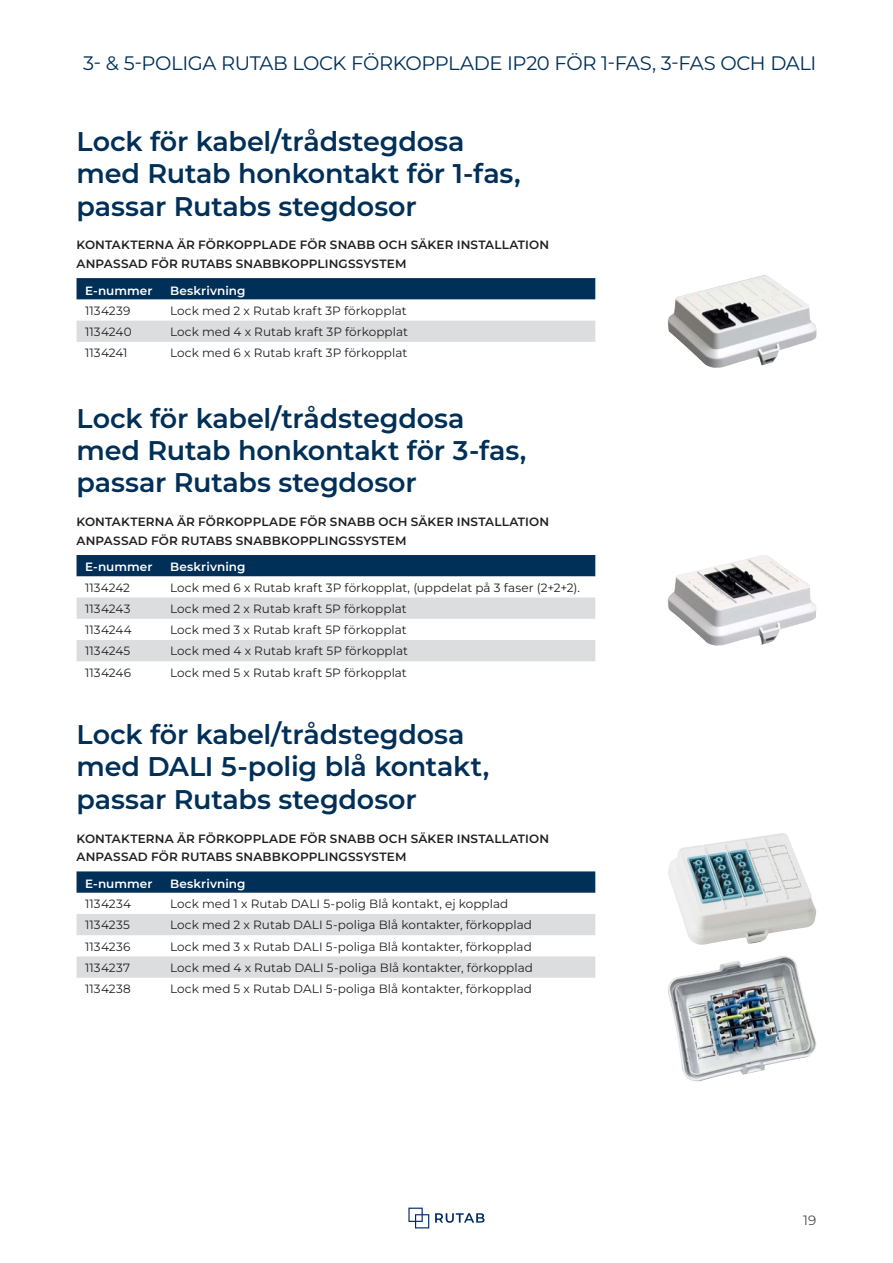
<style>
.page{position:relative;width:893px;height:1263px;background:#fff}
.page>*{position:absolute;margin:0;border:0;box-sizing:border-box;transform-origin:0 0}
.t1{font:600 27px/32.4px "Montserrat";letter-spacing:-.01em;color:#002f57}
.t2{font:19.5px "Montserrat";letter-spacing:-.02em;color:#002f57}
.t3{font:13.5px "Montserrat";color:#4b4c4d}
.t4{font:12px "Montserrat";letter-spacing:.005em;color:#231f20}
.t5{font:600 12px/18.6px "Montserrat";letter-spacing:.015em;color:#231f20}
.t6{font:600 12px "Montserrat";letter-spacing:.01em;color:#fff}
</style>
<div class="page">
<svg style="left:408px;top:1207px;width:21px;height:21px"></svg>
<svg style="left:435px;top:1213px;width:50px;height:10px"></svg>
<svg style="left:77px;top:871px;width:518px;height:22px;background:#08355c"></svg>
<svg style="left:77px;top:914px;width:518px;height:64px"></svg>
<img style="left:668px;top:833px;width:112px;height:78px">
<img style="left:668px;top:956px;width:148px;height:125px">
<div style="left:77px;top:278px;width:518px;height:21px;background:#002f57"></div>
<div style="left:77px;top:321px;width:518px;height:21px;background:#dcdddf"></div>
<img style="left:668px;top:275px;width:95px;height:81px">
<img style="left:668px;top:556px;width:92px;height:61px">
<div style="left:77px;top:555px;width:518px;height:21px;background:#002f57"></div>
<svg style="left:77px;top:597px;width:518px;height:64px"></svg>
<h2 class="t2" style="left:83px;top:50px;width:735px">3- &amp; 5-POLIGA RUTAB LOCK FÖRKOPPLADE IP20 FÖR 1-FAS, 3-FAS OCH DALI</h2>
<h1 class="t1" style="left:77px;top:124px;width:446px">Lock för kabel/trådstegdosa med Rutab honkontakt för 1-fas, passar Rutabs stegdosor</h1>
<p class="t5" style="left:77px;top:235px;width:474px">KONTAKTERNA ÄR FÖRKOPPLADE FÖR SNABB OCH SÄKER INSTALLATION<br>ANPASSAD FÖR RUTABS SNABBKOPPLINGSSYSTEM</p>
<p class="t6" style="left:85px;top:282px;width:69px">E-nummer</p>
<p class="t6" style="left:170px;top:282px;width:77px">Beskrivning</p>
<p class="t4" style="left:85px;top:302px;width:47px">1134239</p>
<p class="t4" style="left:170px;top:302px;width:238px">Lock med 2 x Rutab kraft 3P förkopplat</p>
<p class="t4" style="left:85px;top:324px;width:48px">1134240</p>
<p class="t4" style="left:170px;top:324px;width:239px">Lock med 4 x Rutab kraft 3P förkopplat</p>
<p class="t4" style="left:85px;top:345px;width:44px">1134241</p>
<p class="t4" style="left:170px;top:345px;width:239px">Lock med 6 x Rutab kraft 3P förkopplat</p>
<h1 class="t1" style="left:77px;top:401px;width:451px">Lock för kabel/trådstegdosa med Rutab honkontakt för 3-fas, passar Rutabs stegdosor</h1>
<p class="t5" style="left:77px;top:512px;width:474px">KONTAKTERNA ÄR FÖRKOPPLADE FÖR SNABB OCH SÄKER INSTALLATION<br>ANPASSAD FÖR RUTABS SNABBKOPPLINGSSYSTEM</p>
<p class="t6" style="left:85px;top:559px;width:69px">E-nummer</p>
<p class="t6" style="left:170px;top:559px;width:77px">Beskrivning</p>
<p class="t4" style="left:85px;top:579px;width:47px">1134242</p>
<p class="t4" style="left:170px;top:579px;width:411px">Lock med 6 x Rutab kraft 3P förkopplat, (uppdelat på 3 faser (2+2+2).</p>
<p class="t4" style="left:85px;top:601px;width:47px">1134243</p>
<p class="t4" style="left:170px;top:601px;width:238px">Lock med 2 x Rutab kraft 5P förkopplat</p>
<p class="t4" style="left:85px;top:622px;width:48px">1134244</p>
<p class="t4" style="left:170px;top:622px;width:238px">Lock med 3 x Rutab kraft 5P förkopplat</p>
<p class="t4" style="left:85px;top:643px;width:47px">1134245</p>
<p class="t4" style="left:170px;top:643px;width:239px">Lock med 4 x Rutab kraft 5P förkopplat</p>
<p class="t4" style="left:85px;top:664px;width:48px">1134246</p>
<p class="t4" style="left:170px;top:664px;width:238px">Lock med 5 x Rutab kraft 5P förkopplat</p>
<h1 class="t1" style="left:77px;top:717px;width:414px">Lock för kabel/trådstegdosa med DALI 5-polig blå kontakt, passar Rutabs stegdosor</h1>
<p class="t5" style="left:77px;top:829px;width:474px">KONTAKTERNA ÄR FÖRKOPPLADE FÖR SNABB OCH SÄKER INSTALLATION<br>ANPASSAD FÖR RUTABS SNABBKOPPLINGSSYSTEM</p>
<p class="t6" style="left:85px;top:876px;width:69px">E-nummer</p>
<p class="t6" style="left:170px;top:876px;width:77px">Beskrivning</p>
<p class="t4" style="left:85px;top:896px;width:48px">1134234</p>
<p class="t4" style="left:170px;top:896px;width:340px">Lock med 1 x Rutab DALI 5-polig Blå kontakt, ej kopplad</p>
<p class="t4" style="left:85px;top:917px;width:46px">1134235</p>
<p class="t4" style="left:170px;top:917px;width:363px">Lock med 2 x Rutab DALI 5-poliga Blå kontakter, förkopplad</p>
<p class="t4" style="left:85px;top:938px;width:47px">1134236</p>
<p class="t4" style="left:170px;top:938px;width:363px">Lock med 3 x Rutab DALI 5-poliga Blå kontakter, förkopplad</p>
<p class="t4" style="left:85px;top:959px;width:47px">1134237</p>
<p class="t4" style="left:170px;top:959px;width:364px">Lock med 4 x Rutab DALI 5-poliga Blå kontakter, förkopplad</p>
<p class="t4" style="left:85px;top:981px;width:47px">1134238</p>
<p class="t4" style="left:170px;top:981px;width:363px">Lock med 5 x Rutab DALI 5-poliga Blå kontakter, förkopplad</p>
<p class="t3" style="left:803px;top:1211px;width:15px">19</p>
</div>
